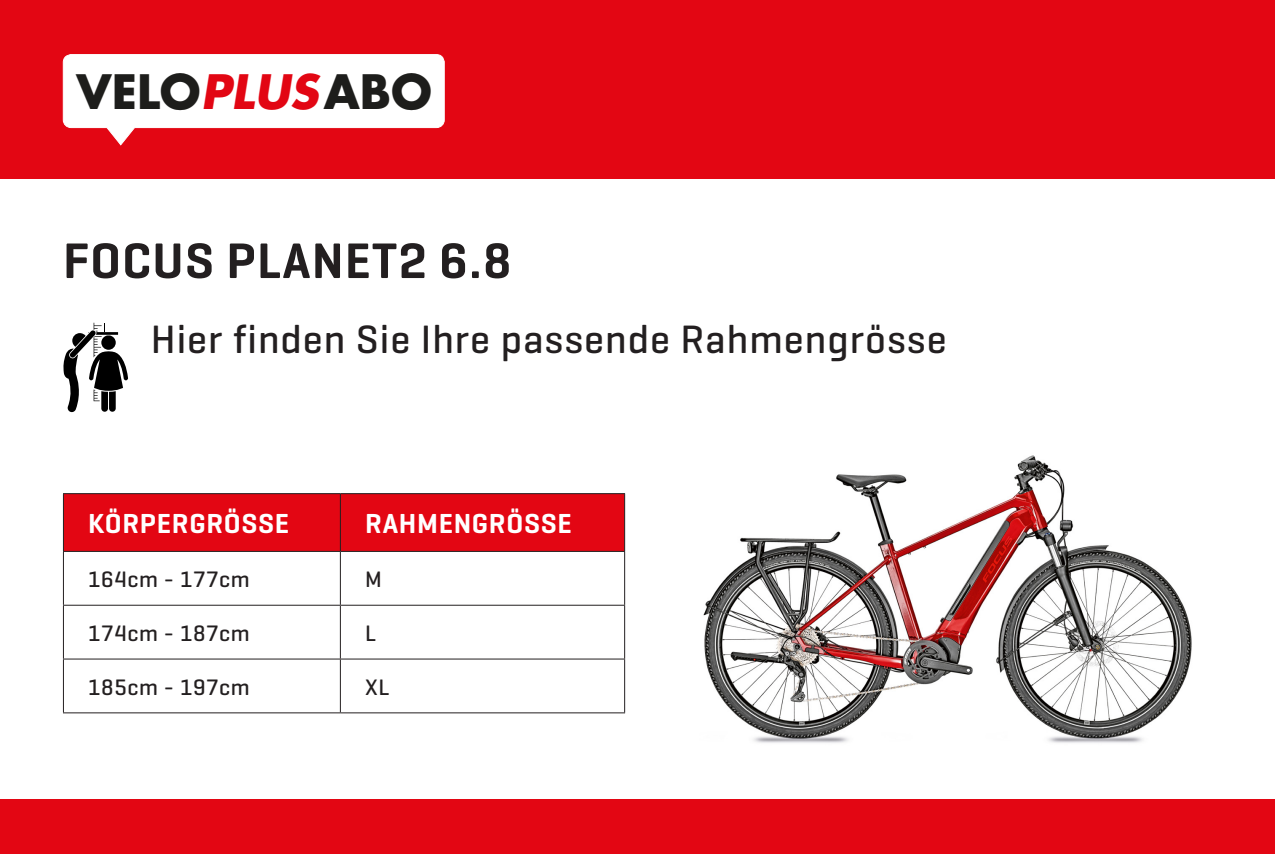
<style>
.page{position:relative;width:1275px;height:854px;background:#fff}
.page>*{position:absolute;margin:0;border:0;box-sizing:border-box;transform-origin:0 0}
.t1{font:600 50.75px "Geogrotesque";letter-spacing:.025em;color:#231f20}
.t2{font:700 46.2px "Futura Std";color:#1d1d1b}
.t3{font:500 40.25px "Geogrotesque";letter-spacing:.025em;color:#231f20}
.t4{font:600 28px "Geogrotesque";letter-spacing:.025em;color:#fff}
.t5{font:500 22.75px "Geogrotesque";letter-spacing:.025em;color:#231f20}
.s1{font-style:italic;color:#e20613}
</style>
<div class="page">
<div style="left:0;top:0;width:1275px;height:179px;background:#e30613"></div>
<div style="left:0;top:799px;width:1275px;height:54px;background:#e30613"></div>
<svg style="left:63px;top:322px;width:65px;height:90px"></svg>
<svg style="left:63px;top:54px;width:382px;height:92px"></svg>
<img style="left:703px;top:455px;width:489px;height:288px">
<div style="left:64px;top:494px;width:560px;height:56px;background:#e30613"></div>
<hr style="left:63px;top:493px;width:277px;height:1px;background:#231f20">
<hr style="left:63px;top:494px;width:1px;height:56px;background:#231f20">
<hr style="left:63px;top:550px;width:277px;height:1px;background:#231f20">
<hr style="left:63px;top:551px;width:1px;height:53px;background:#231f20">
<hr style="left:340px;top:550px;width:285px;height:1px;background:#231f20">
<hr style="left:63px;top:604px;width:277px;height:1px;background:#231f20">
<hr style="left:63px;top:605px;width:1px;height:53px;background:#231f20">
<hr style="left:340px;top:604px;width:285px;height:1px;background:#231f20">
<hr style="left:63px;top:658px;width:277px;height:1px;background:#231f20">
<hr style="left:63px;top:659px;width:1px;height:53px;background:#231f20">
<hr style="left:340px;top:658px;width:285px;height:1px;background:#231f20">
<hr style="left:63px;top:712px;width:277px;height:1px;background:#231f20">
<hr style="left:340px;top:493px;width:285px;height:1px;background:#231f20">
<hr style="left:340px;top:494px;width:1px;height:56px;background:#231f20">
<hr style="left:624px;top:494px;width:1px;height:56px;background:#231f20">
<hr style="left:340px;top:551px;width:1px;height:53px;background:#231f20">
<hr style="left:624px;top:551px;width:1px;height:53px;background:#231f20">
<hr style="left:340px;top:605px;width:1px;height:53px;background:#231f20">
<hr style="left:624px;top:605px;width:1px;height:53px;background:#231f20">
<hr style="left:340px;top:659px;width:1px;height:53px;background:#231f20">
<hr style="left:624px;top:659px;width:1px;height:53px;background:#231f20">
<hr style="left:340px;top:712px;width:285px;height:1px;background:#231f20">
<p class="t2" style="left:77px;top:61px;width:357px">VELO<span class="s1">PLUS</span>ABO</p>
<p class="t1" style="left:63px;top:229px;width:450px">FOCUS PLANET2 6.8</p>
<p class="t3" style="left:151px;top:314px;width:797px">Hier finden Sie Ihre passende Rahmengrösse</p>
<p class="t4" style="left:88px;top:506px;width:203px">KÖRPERGRÖSSE</p>
<p class="t4" style="left:365px;top:506px;width:208px">RAHMENGRÖSSE</p>
<p class="t5" style="left:88px;top:564px;width:163px">164cm - 177cm</p>
<p class="t5" style="left:365px;top:564px;width:18px">M</p>
<p class="t5" style="left:88px;top:618px;width:163px">174cm - 187cm</p>
<p class="t5" style="left:365px;top:618px;width:13px">L</p>
<p class="t5" style="left:88px;top:672px;width:163px">185cm - 197cm</p>
<p class="t5" style="left:365px;top:672px;width:26px">XL</p>
</div>
